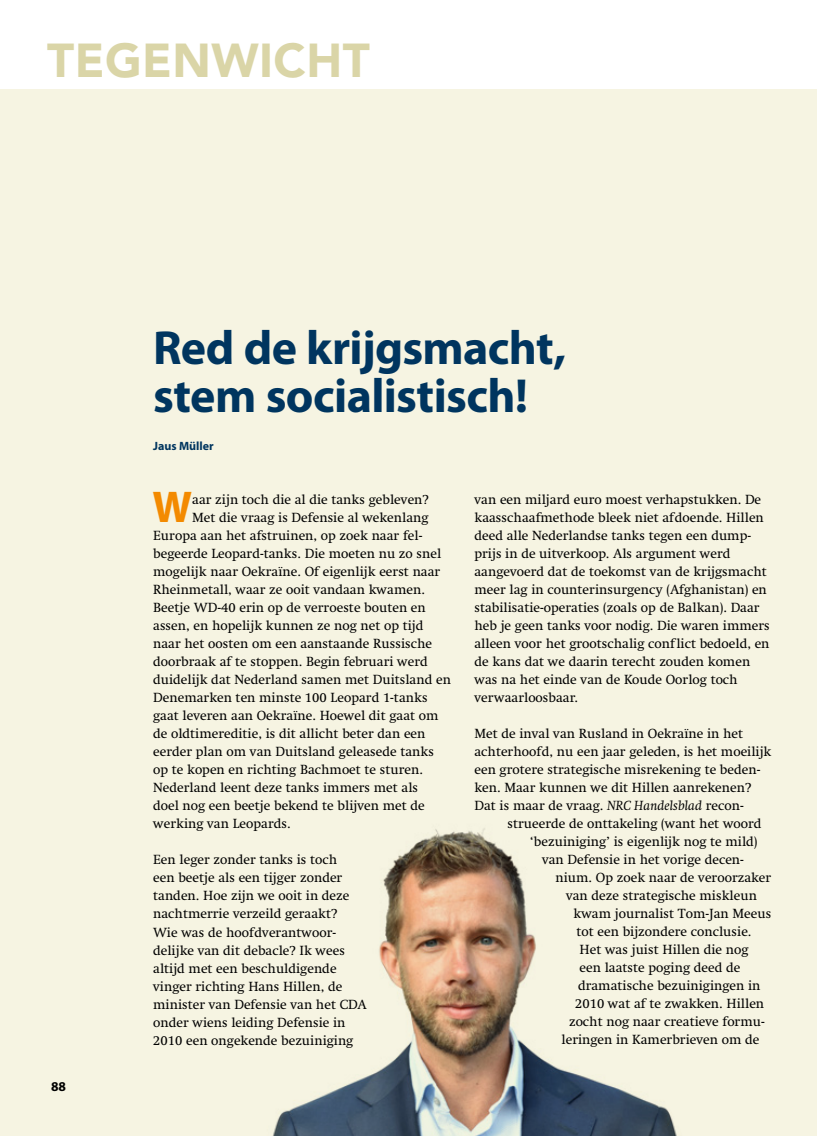
<style>
.page{position:relative;width:817px;height:1136px;background:#fff}
.page>*{position:absolute;margin:0;border:0;box-sizing:border-box;transform-origin:0 0}
.t1{font:700 48px/48px "Myriad Pro";letter-spacing:-.015em;color:#00355f}
.t2{font:900 47.25px "Avenir LT Std";letter-spacing:.01em;color:#dad5a7}
.t3{font:700 44.7px "Myriad Pro";color:#f38a00}
.t4{font:13.5px/18px "Swift LT Std";color:#000}
.t5{font:700 13.5px "Myriad Pro";color:#000}
.t6{font:700 12px "Myriad Pro";color:#00355f}
.s1{font-style:italic}
</style>
<div class="page">
<div style="left:0;top:89px;width:816px;height:1046px;background:#f6f4e2"></div>
<img style="left:273px;top:828px;width:404px;height:307px">
<h2 class="t2" style="left:47px;top:32px;width:324px">TEGENWICHT</h2>
<h1 class="t1" style="left:153px;top:322px;width:414px">Red de krijgsmacht, stem socialistisch!</h1>
<p class="t6" style="left:153px;top:438px;width:62px">Jaus Müller</p>
<p class="t5" style="left:51px;top:1077px;width:16px">88</p>
<h3 class="t3" style="left:152px;top:478px;width:41px">W</h3>
<p class="t4" style="left:192px;top:491px;width:238px">aar zijn toch die al die tanks gebleven?</p>
<p class="t4" style="left:192px;top:509px;width:238px">Met die vraag is Defensie al wekenlang</p>
<p class="t4" style="left:153px;top:527px;width:270px">Europa aan het afstruinen, op zoek naar fel-</p>
<p class="t4" style="left:153px;top:545px;width:289px">begeerde Leopard-tanks. Die moeten nu zo snel</p>
<p class="t4" style="left:153px;top:563px;width:288px">mogelijk naar Oekraïne. Of eigenlijk eerst naar</p>
<p class="t4" style="left:153px;top:581px;width:273px">Rheinmetall, waar ze ooit vandaan kwamen.</p>
<p class="t4" style="left:153px;top:599px;width:274px">Beetje WD-40 erin op de verroeste bouten en</p>
<p class="t4" style="left:153px;top:617px;width:272px">assen, en hopelijk kunnen ze nog net op tijd</p>
<p class="t4" style="left:153px;top:635px;width:280px">naar het oosten om een aanstaande Russische</p>
<p class="t4" style="left:153px;top:653px;width:276px">doorbraak af te stoppen. Begin februari werd</p>
<p class="t4" style="left:153px;top:671px;width:299px">duidelijk dat Nederland samen met Duitsland en</p>
<p class="t4" style="left:153px;top:689px;width:276px">Denemarken ten minste 100 Leopard 1-tanks</p>
<p class="t4" style="left:153px;top:707px;width:287px">gaat leveren aan Oekraïne. Hoewel dit gaat om</p>
<p class="t4" style="left:153px;top:725px;width:274px">de oldtimereditie, is dit allicht beter dan een</p>
<p class="t4" style="left:153px;top:743px;width:282px">eerder plan om van Duitsland geleasede tanks</p>
<p class="t4" style="left:153px;top:761px;width:271px">op te kopen en richting Bachmoet te sturen.</p>
<p class="t4" style="left:153px;top:779px;width:266px">Nederland leent deze tanks immers met als</p>
<p class="t4" style="left:153px;top:797px;width:273px">doel nog een beetje bekend te blijven met de</p>
<p class="t4" style="left:153px;top:815px;width:139px">werking van Leopards.</p>
<p class="t4" style="left:153px;top:851px;width:215px">Een leger zonder tanks is toch<br>een beetje als een tijger zonder tanden. Hoe zijn we ooit in deze nachtmerrie verzeild geraakt?<br>Wie was de hoofdverantwoor&shy;delijke van dit debacle? Ik wees altijd met een beschuldigende vinger richting Hans Hillen, de minister van Defensie van het CDA onder wiens leiding Defensie in<br>2010 een ongekende bezuiniging</p>
<p class="t4" style="left:474px;top:491px;width:297px">van een miljard euro moest verhapstukken. De kaasschaafmethode bleek niet afdoende. Hillen deed alle Nederlandse tanks tegen een dump&shy;prijs in de uitverkoop. Als argument werd aangevoerd dat de toekomst van de krijgsmacht meer lag in counterinsurgency (Afghanistan) en stabilisatie-operaties (zoals op de Balkan). Daar heb je geen tanks voor nodig. Die waren immers alleen voor het grootschalig conflict bedoeld, en de kans dat we daarin terecht zouden komen was na het einde van de Koude Oorlog toch verwaarloosbaar.</p>
<p class="t4" style="left:474px;top:725px;width:298px">Met de inval van Rusland in Oekraïne in het achterhoofd, nu een jaar geleden, is het moeilijk een grotere strategische misrekening te beden&shy;ken. Maar kunnen we dit Hillen aanrekenen?<br>Dat is maar de vraag. <span class="s1">NRC Handelsblad</span> recon-</p>
<p class="t4" style="left:507px;top:815px;width:255px">strueerde de onttakeling (want het woord</p>
<p class="t4" style="left:530px;top:833px;width:229px">‘bezuiniging’ is eigenlijk nog te mild)</p>
<p class="t4" style="left:542px;top:851px;width:203px">van Defensie in het vorige decen-</p>
<p class="t4" style="left:555px;top:869px;width:217px">nium. Op zoek naar de veroorzaker</p>
<p class="t4" style="left:566px;top:886px;width:192px">van deze strategische miskleun</p>
<p class="t4" style="left:573px;top:904px;width:199px">kwam journalist Tom-Jan Meeus</p>
<p class="t4" style="left:576px;top:922px;width:176px">tot een bijzondere conclusie.</p>
<p class="t4" style="left:579px;top:940px;width:170px">Het was juist Hillen die nog</p>
<p class="t4" style="left:579px;top:958px;width:162px">een laatste poging deed de</p>
<p class="t4" style="left:578px;top:976px;width:184px">dramatische bezuinigingen in</p>
<p class="t4" style="left:575px;top:994px;width:191px">2010 wat af te zwakken. Hillen</p>
<p class="t4" style="left:569px;top:1012px;width:196px">zocht nog naar creatieve formu-</p>
<p class="t4" style="left:561px;top:1030px;width:199px">leringen in Kamerbrieven om de</p>
</div>
